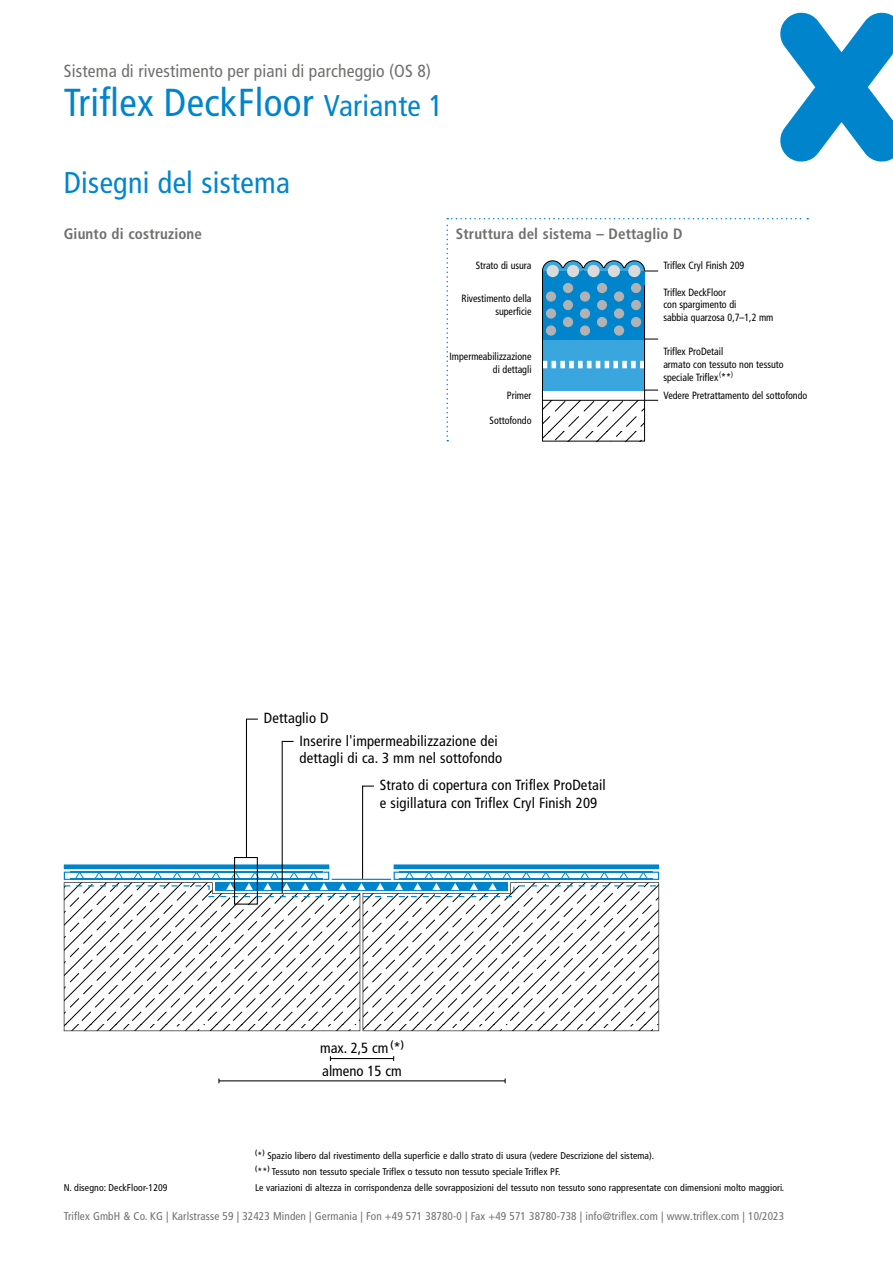
<style>
.page{position:relative;width:893px;height:1263px;background:#fff}
.page>*{position:absolute;margin:0;border:0;box-sizing:border-box;transform-origin:0 0}
.t1{font:condensed 39px "Frutiger LT Pro";letter-spacing:.01em;color:#0085cd}
.t2{font:condensed 30px "Frutiger LT Pro";letter-spacing:.01em;color:#0085cd}
.t3{font:condensed 17.55px "Frutiger LT Pro";letter-spacing:.01em;color:#6f6f6e}
.t4{font:700 condensed 15px "Frutiger LT Pro";letter-spacing:.01em;color:#6f6f6e}
.t5{font:condensed 14.7px/17.9px "Frutiger LT Pro";letter-spacing:.01em;color:#000}
.t6{font:condensed 11.25px "Frutiger LT Pro";letter-spacing:.01em;color:#6f6f6e}
.t7{font:condensed 10.5px/12.8px "Frutiger LT Pro";color:#000;text-align:right;scale:.95 1}
.t8{font:condensed 9.75px "Frutiger LT Pro";letter-spacing:.01em;color:#000}
.s1{font-size:30px}
</style>
<div class="page">
<svg style="left:780px;top:13px;width:113px;height:149px"></svg>
<svg style="left:64px;top:718px;width:595px;height:313px"></svg>
<hr style="left:219px;top:1080px;width:286px;height:1px;background:#000">
<hr style="left:330px;top:1058px;width:64px;height:1px;background:#000">
<svg style="left:446px;top:218px;width:362px;height:223px"></svg>
<div style="left:543px;top:271px;width:101px;height:14px;background:#0085cd"></div>
<div style="left:547px;top:265px;width:12px;height:12px;background:#dadada;border-radius:50%"></div>
<div style="left:567px;top:265px;width:12px;height:12px;background:#dadada;border-radius:50%"></div>
<div style="left:587px;top:265px;width:13px;height:12px;background:#dadada;border-radius:50%"></div>
<div style="left:608px;top:265px;width:12px;height:12px;background:#dadada;border-radius:50%"></div>
<div style="left:628px;top:265px;width:12px;height:12px;background:#dadada;border-radius:50%"></div>
<div style="left:563px;top:317px;width:10px;height:10px;background:#b1b2b3;border-radius:50%"></div>
<div style="left:563px;top:300px;width:10px;height:10px;background:#b1b2b3;border-radius:50%"></div>
<div style="left:563px;top:283px;width:10px;height:10px;background:#b1b2b3;border-radius:50%"></div>
<div style="left:580px;top:325px;width:10px;height:11px;background:#b1b2b3;border-radius:50%"></div>
<div style="left:580px;top:308px;width:10px;height:11px;background:#b1b2b3;border-radius:50%"></div>
<div style="left:597px;top:317px;width:10px;height:10px;background:#b1b2b3;border-radius:50%"></div>
<div style="left:597px;top:300px;width:10px;height:10px;background:#b1b2b3;border-radius:50%"></div>
<div style="left:580px;top:291px;width:10px;height:11px;background:#b1b2b3;border-radius:50%"></div>
<div style="left:546px;top:325px;width:10px;height:11px;background:#b1b2b3;border-radius:50%"></div>
<div style="left:546px;top:308px;width:10px;height:11px;background:#b1b2b3;border-radius:50%"></div>
<div style="left:546px;top:291px;width:10px;height:11px;background:#b1b2b3;border-radius:50%"></div>
<div style="left:597px;top:283px;width:10px;height:10px;background:#b1b2b3;border-radius:50%"></div>
<div style="left:614px;top:325px;width:10px;height:11px;background:#b1b2b3;border-radius:50%"></div>
<div style="left:614px;top:308px;width:10px;height:11px;background:#b1b2b3;border-radius:50%"></div>
<div style="left:631px;top:317px;width:10px;height:10px;background:#b1b2b3;border-radius:50%"></div>
<div style="left:631px;top:300px;width:10px;height:10px;background:#b1b2b3;border-radius:50%"></div>
<div style="left:614px;top:291px;width:10px;height:11px;background:#b1b2b3;border-radius:50%"></div>
<div style="left:631px;top:283px;width:10px;height:10px;background:#b1b2b3;border-radius:50%"></div>
<h3 class="t3" style="left:64px;top:61px;width:369px">Sistema di rivestimento per piani di parcheggio (OS 8)</h3>
<h1 class="t1" style="left:64px;top:80px;width:381px">Triflex DeckFloor <span class="s1">Variante 1</span></h1>
<h2 class="t2" style="left:64px;top:165px;width:228px">Disegni del sistema</h2>
<h3 class="t4" style="left:64px;top:224px;width:140px">Giunto di costruzione</h3>
<h3 class="t5" style="left:264px;top:709px;width:66px">Dettaglio D</h3>
<h3 class="t4" style="left:456px;top:224px;width:228px">Struttura del sistema – Dettaglio D</h3>
<p class="t7" style="left:476px;top:259px;width:60px">Strato di usura</p>
<p class="t7" style="left:663px;top:259px;width:87px">Triflex Cryl Finish 209</p>
<p class="t7" style="left:461px;top:292px;width:75px">Rivestimento della superficie</p>
<p class="t7" style="left:663px;top:286px;width:117px;text-align:left">Triflex DeckFloor<br>con spargimento di<br>sabbia quarzosa 0,7–1,2 mm</p>
<p class="t7" style="left:449px;top:350px;width:88px">Impermeabilizzazione di dettagli</p>
<p class="t7" style="left:663px;top:345px;width:128px;text-align:left">Triflex ProDetail<br>armato con tessuto non tessuto speciale Triflex<sup>(</sup>**<sup>)</sup></p>
<p class="t7" style="left:507px;top:389px;width:27px">Primer</p>
<p class="t7" style="left:490px;top:414px;width:46px">Sottofondo</p>
<p class="t7" style="left:663px;top:389px;width:153px">Vedere Pretrattamento del sottofondo</p>
<h3 class="t5" style="left:300px;top:732px;width:204px">Inserire l'impermeabilizzazione dei dettagli di ca. 3 mm nel sottofondo</h3>
<h3 class="t5" style="left:380px;top:776px;width:227px">Strato di copertura con Triflex ProDetail e sigillatura con Triflex Cryl Finish 209</h3>
<h3 class="t5" style="left:320px;top:1039px;width:85px">max. 2,5 cm <sup>(</sup>*<sup>)</sup></h3>
<p class="t8" style="left:64px;top:1181px;width:105px">N. disegno: DeckFloor-1209</p>
<h3 class="t5" style="left:322px;top:1062px;width:81px">almeno 15 cm</h3>
<p class="t8" style="left:255px;top:1150px;width:401px"><sup>(</sup>*<sup>)</sup> Spazio libero dal rivestimento della superficie e dallo strato di usura (vedere Descrizione del sistema).</p>
<p class="t8" style="left:255px;top:1181px;width:531px">Le variazioni di altezza in corrispondenza delle sovrapposizioni del tessuto non tessuto sono rappresentate con dimensioni molto maggiori.</p>
<p class="t8" style="left:255px;top:1166px;width:307px"><sup>(</sup>**<sup>)</sup> Tessuto non tessuto speciale Triflex o tessuto non tessuto speciale Triflex PF.</p>
<p class="t6" style="left:64px;top:1210px;width:722px">Triflex GmbH &amp; Co. KG | Karlstrasse 59 | 32423 Minden | Germania | Fon +49 571 38780-0 | Fax +49 571 38780-738 | info@triflex.com | www.triflex.com | 10/2023</p>
</div>
